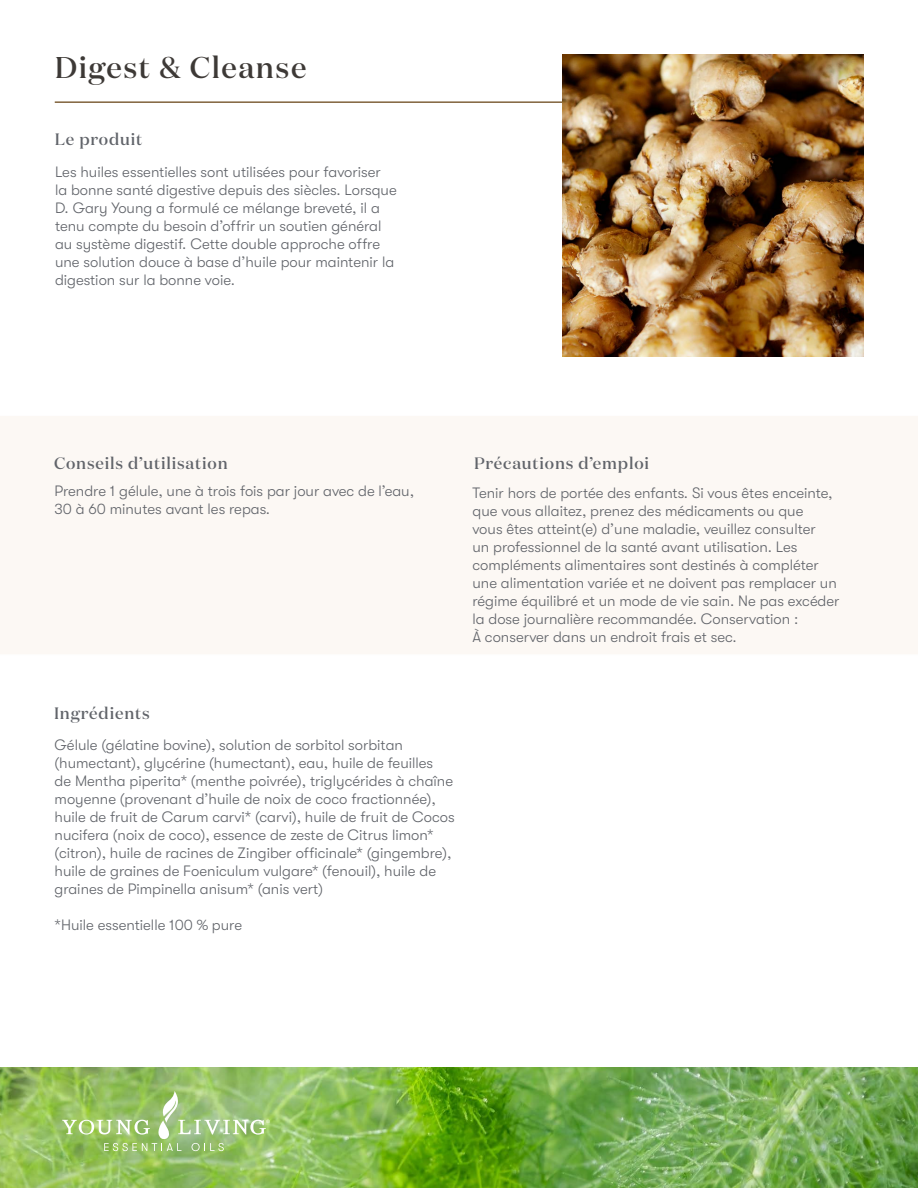
<style>
.page{position:relative;width:918px;height:1188px;background:#fff}
.page>*{position:absolute;margin:0;border:0;box-sizing:border-box;transform-origin:0 0}
.t1{font:500 30px "Domaine Display";letter-spacing:.05em;color:#3d3936}
.t2{font:500 16.5px "Domaine Display";letter-spacing:.05em;color:#61646a}
.t3{font:300 15px/18px "GT Walsheim Pro";color:#61646a}
</style>
<div class="page">
<div style="left:0;top:416px;width:918px;height:238px;background:#fcf8f4"></div>
<img style="left:0;top:1067px;width:918px;height:121px">
<svg style="left:62px;top:1091px;width:208px;height:60px;background:#a2c779"></svg>
<hr style="left:55px;top:101px;width:544px;height:2px;background:#80623b">
<img style="left:562px;top:55px;width:302px;height:301px">
<h1 class="t1" style="left:55px;top:49px;width:253px">Digest &amp; Cleanse</h1>
<p class="t2" style="left:55px;top:128px;width:89px">Le produit</p>
<p class="t3" style="left:55px;top:163px;width:343px">Les huiles essentielles sont utilisées pour favoriser<br>la bonne santé digestive depuis des siècles. Lorsque D. Gary Young a formulé ce mélange breveté, il a tenu compte du besoin d’offrir un soutien général au système digestif. Cette double approche offre une solution douce à base d’huile pour maintenir la digestion sur la bonne voie.</p>
<p class="t2" style="left:54px;top:453px;width:175px">Conseils d’utilisation</p>
<p class="t2" style="left:474px;top:453px;width:177px">Précautions d’emploi</p>
<p class="t3" style="left:54px;top:482px;width:361px">Prendre 1 gélule, une à trois fois par jour avec de l’eau,<br>30 à 60 minutes avant les repas.</p>
<p class="t3" style="left:472px;top:484px;width:369px">Tenir hors de portée des enfants. Si vous êtes enceinte, que vous allaitez, prenez des médicaments ou que<br>vous êtes atteint(e) d’une maladie, veuillez consulter<br>un professionnel de la santé avant utilisation. Les compléments alimentaires sont destinés à compléter une alimentation variée et ne doivent pas remplacer un régime équilibré et un mode de vie sain. Ne pas excéder la dose journalière recommandée. Conservation :<br>À conserver dans un endroit frais et sec.</p>
<p class="t2" style="left:54px;top:703px;width:97px">Ingrédients</p>
<p class="t3" style="left:55px;top:736px;width:402px">Gélule (gélatine bovine), solution de sorbitol sorbitan (humectant), glycérine (humectant), eau, huile de feuilles<br>de Mentha piperita* (menthe poivrée), triglycérides à chaîne moyenne (provenant d’huile de noix de coco fractionnée), huile de fruit de Carum carvi* (carvi), huile de fruit de Cocos nucifera (noix de coco), essence de zeste de Citrus limon* (citron), huile de racines de Zingiber officinale* (gingembre), huile de graines de Foeniculum vulgare* (fenouil), huile de graines de Pimpinella anisum* (anis vert)</p>
<p class="t3" style="left:55px;top:916px;width:189px">*Huile essentielle 100 % pure</p>
</div>
